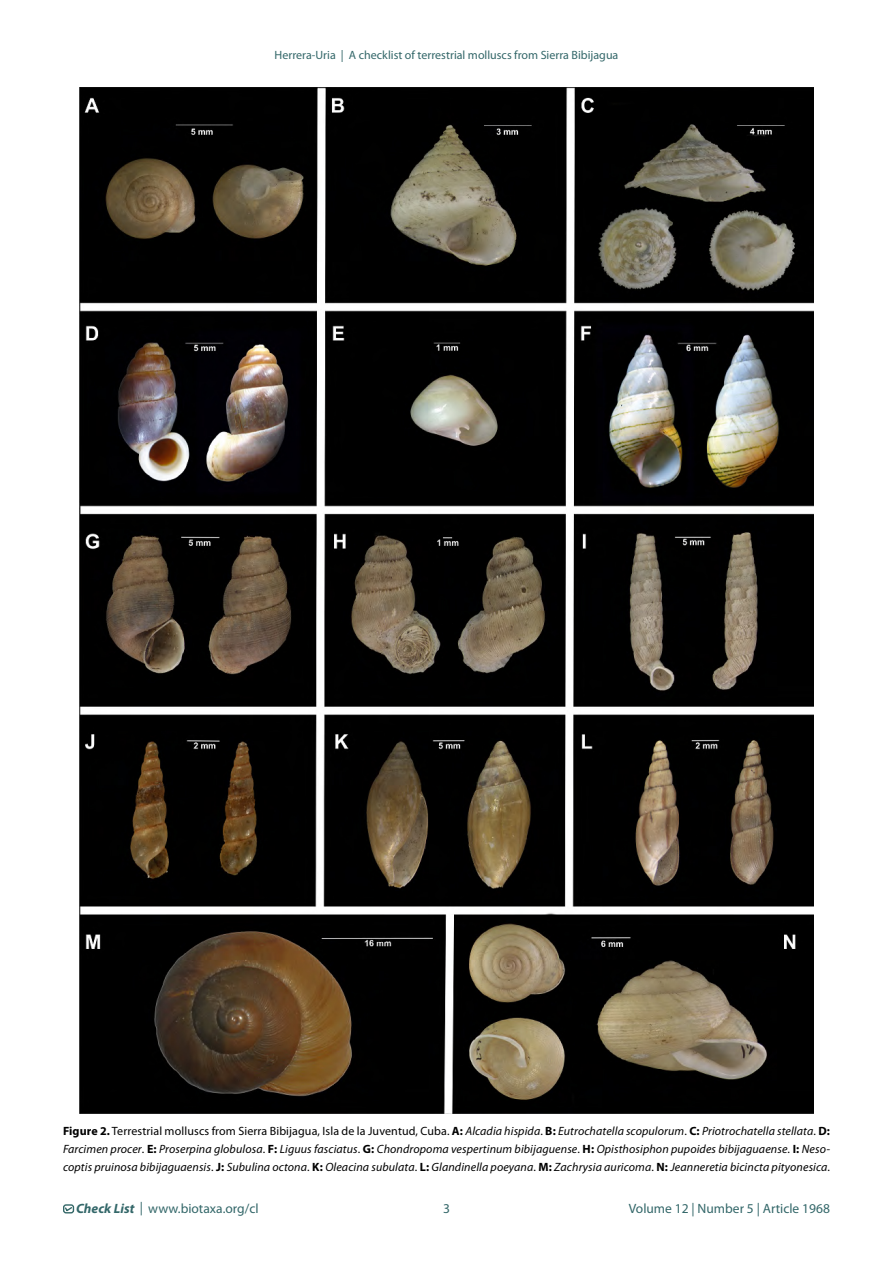
<style>
.page{position:relative;width:893px;height:1263px;background:#fff}
.page>*{position:absolute;margin:0;border:0;box-sizing:border-box;transform-origin:0 0}
.t1{font:13.5px "Myriad Pro";color:#336769}
.t2{font:italic 12px/18px "Myriad Pro";letter-spacing:.01em;color:#000;text-align:justify}
.t3{font:12px "Myriad Pro";color:#336769}
.s1{font-weight:700;font-style:normal}
.s2{font-style:normal}
.s3{font-weight:700;font-style:italic}
</style>
<div class="page">
<div style="left:63px;top:1204px;width:11px;height:9px;border:1px solid #336767;border-radius:2px"></div>
<svg style="left:64px;top:1206px;width:9px;height:6px"></svg>
<img style="left:80px;top:88px;width:733px;height:1025px">
<p class="t3" style="left:275px;top:47px;width:345px">Herrera-Uria | A checklist of terrestrial molluscs from Sierra Bibijagua</p>
<p class="t2" style="left:63px;top:1122px;width:768px"><span class="s1">Figure 2.</span> <span class="s2">Terrestrial molluscs from Sierra Bibijagua, Isla de la Juventud, Cuba.</span> <span class="s1">A:</span> Alcadia hispida<span class="s2">.</span> <span class="s1">B:</span> Eutrochatella scopulorum<span class="s2">.</span> <span class="s1">C:</span> Priotrochatella stellata<span class="s2">.</span> <span class="s1">D:<br></span>Farcimen procer<span class="s2">.</span> <span class="s1">E:</span> Proserpina globulosa<span class="s2">.</span> <span class="s1">F:</span> Liguus fasciatus<span class="s2">.</span> <span class="s1">G:</span> Chondropoma vespertinum bibijaguense<span class="s2">.</span> <span class="s1">H:</span> Opisthosiphon pupoides bibijaguaense<span class="s2">.</span> <span class="s1">I:</span> Neso&shy;coptis pruinosa bibijaguaensis<span class="s2">.</span> <span class="s1">J:</span> Subulina octona<span class="s2">.</span> <span class="s1">K:</span> Oleacina subulata<span class="s2">.</span> <span class="s1">L:</span> Glandinella poeyana<span class="s2">.</span> <span class="s1">M:</span> Zachrysia auricoma<span class="s2">.</span> <span class="s1">N:</span> Jeanneretia bicincta pityonesica<span class="s2">.</span></p>
<p class="t1" style="left:76px;top:1200px;width:184px"><span class="s3">Check List</span> | www.biotaxa.org/cl</p>
<p class="t1" style="left:443px;top:1200px;width:8px">3</p>
<p class="t1" style="left:629px;top:1200px;width:203px">Volume 12 | Number 5 | Article 1968</p>
</div>
